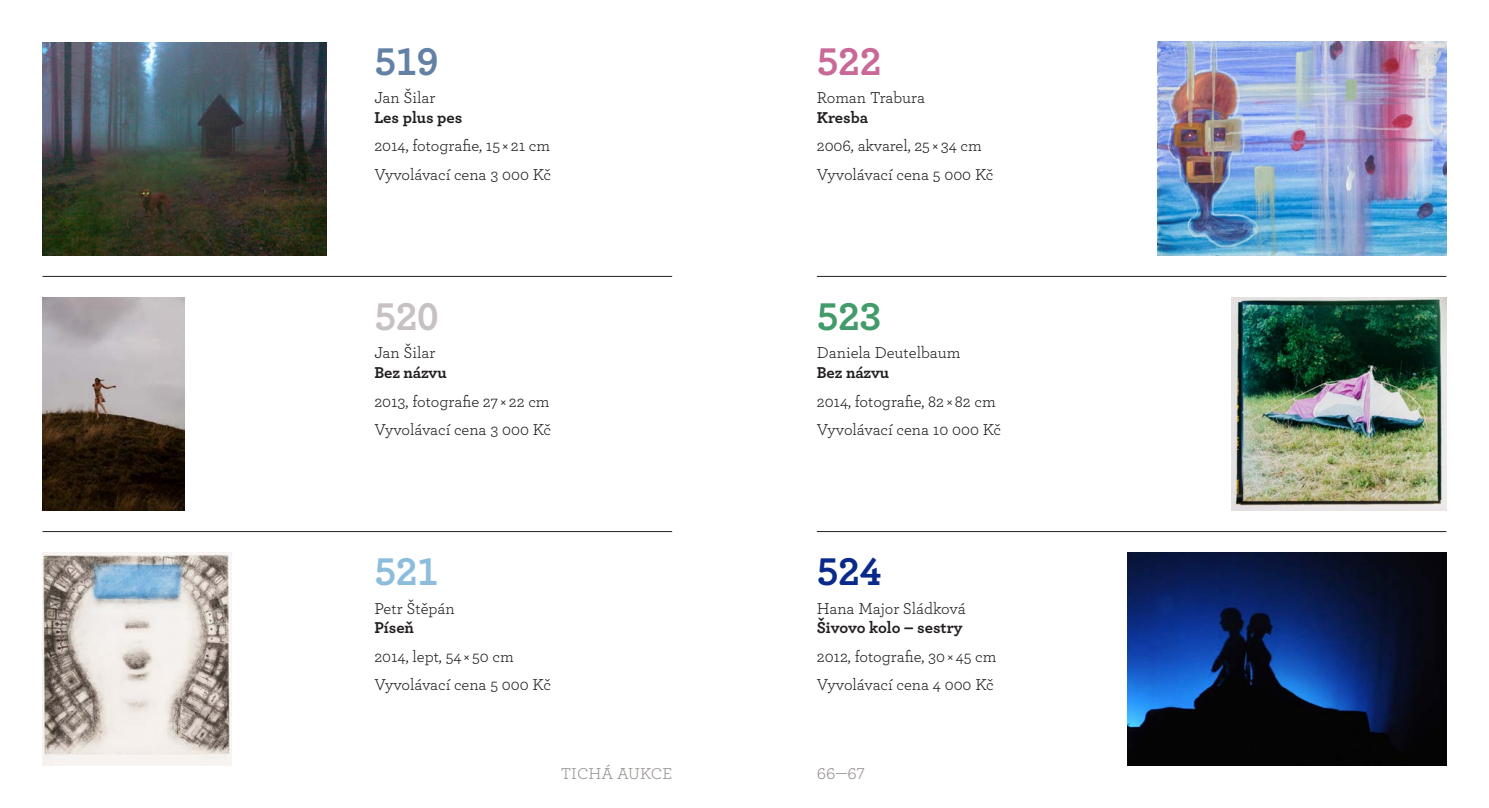
<style>
.page{position:relative;width:1489px;height:808px;background:#fff}
.page>*{position:absolute;margin:0;border:0;box-sizing:border-box;transform-origin:0 0}
.t1{font:700 40.5px "Archer";color:#8cbddd}
.t2{font:700 40.5px "Archer";color:#c7c1c3}
.t3{font:700 40.5px "Archer";color:#6381a5}
.t4{font:700 40.5px "Archer";color:#092a8b}
.t5{font:700 40.5px "Archer";color:#439b6b}
.t6{font:700 40.5px "Archer";color:#c96997}
.t7{font:16.5px/28.3px "Archer";letter-spacing:-.005em;color:#231f20}
.t8{font:700 16.5px "Archer";color:#231f20}
.t9{font:16.5px "Archer";color:#979391}
</style>
<div class="page">
<img style="left:43px;top:298px;width:141px;height:212px">
<img style="left:43px;top:553px;width:188px;height:212px">
<img style="left:1157px;top:42px;width:289px;height:213px">
<img style="left:1231px;top:298px;width:215px;height:212px">
<img style="left:1127px;top:553px;width:319px;height:212px">
<img style="left:43px;top:43px;width:283px;height:212px">
<hr style="left:816px;top:276px;width:630px;height:1px;background:#231f20">
<hr style="left:816px;top:531px;width:630px;height:1px;background:#231f20">
<hr style="left:43px;top:276px;width:629px;height:1px;background:#231f20">
<hr style="left:43px;top:531px;width:629px;height:1px;background:#231f20">
<h1 class="t3" style="left:374px;top:29px;width:66px">519</h1>
<p class="t7" style="left:374px;top:83px;width:63px">Jan Šilar</p>
<p class="t8" style="left:374px;top:105px;width:89px">Les plus pes</p>
<p class="t7" style="left:374px;top:131px;width:178px">2014, fotografie, 15 × 21 cm<br>Vyvolávací cena 3 000 Kč</p>
<h1 class="t6" style="left:816px;top:29px;width:66px">522</h1>
<p class="t7" style="left:816px;top:83px;width:110px">Roman Trabura</p>
<p class="t8" style="left:816px;top:105px;width:53px">Kresba</p>
<p class="t7" style="left:816px;top:131px;width:178px">2006, akvarel, 25 × 34 cm<br>Vyvolávací cena 5 000 Kč</p>
<h1 class="t2" style="left:374px;top:285px;width:66px">520</h1>
<p class="t7" style="left:374px;top:338px;width:63px">Jan Šilar</p>
<p class="t8" style="left:374px;top:360px;width:74px">Bez názvu</p>
<p class="t7" style="left:374px;top:386px;width:178px">2013, fotografie 27 × 22 cm<br>Vyvolávací cena 3 000 Kč</p>
<h1 class="t5" style="left:816px;top:285px;width:66px">523</h1>
<p class="t7" style="left:816px;top:338px;width:145px">Daniela Deutelbaum</p>
<p class="t8" style="left:816px;top:360px;width:74px">Bez názvu</p>
<p class="t7" style="left:816px;top:386px;width:186px">2014, fotografie, 82 × 82 cm<br>Vyvolávací cena 10 000 Kč</p>
<h1 class="t1" style="left:374px;top:540px;width:66px">521</h1>
<p class="t7" style="left:374px;top:593px;width:82px">Petr Štěpán</p>
<p class="t8" style="left:374px;top:615px;width:41px">Píseň</p>
<p class="t7" style="left:374px;top:641px;width:178px">2014, lept, 54 × 50 cm<br>Vyvolávací cena 5 000 Kč</p>
<h1 class="t4" style="left:816px;top:540px;width:66px">524</h1>
<p class="t7" style="left:816px;top:593px;width:150px">Hana Major Sládková</p>
<p class="t8" style="left:816px;top:615px;width:147px">Šivovo kolo – sestry</p>
<p class="t7" style="left:816px;top:641px;width:181px">2012, fotografie, 30 × 45 cm<br>Vyvolávací cena 4 000 Kč</p>
<p class="t9" style="left:560px;top:762px;width:113px">TICHÁ AUKCE</p>
<p class="t9" style="left:816px;top:762px;width:49px">66—67</p>
</div>
